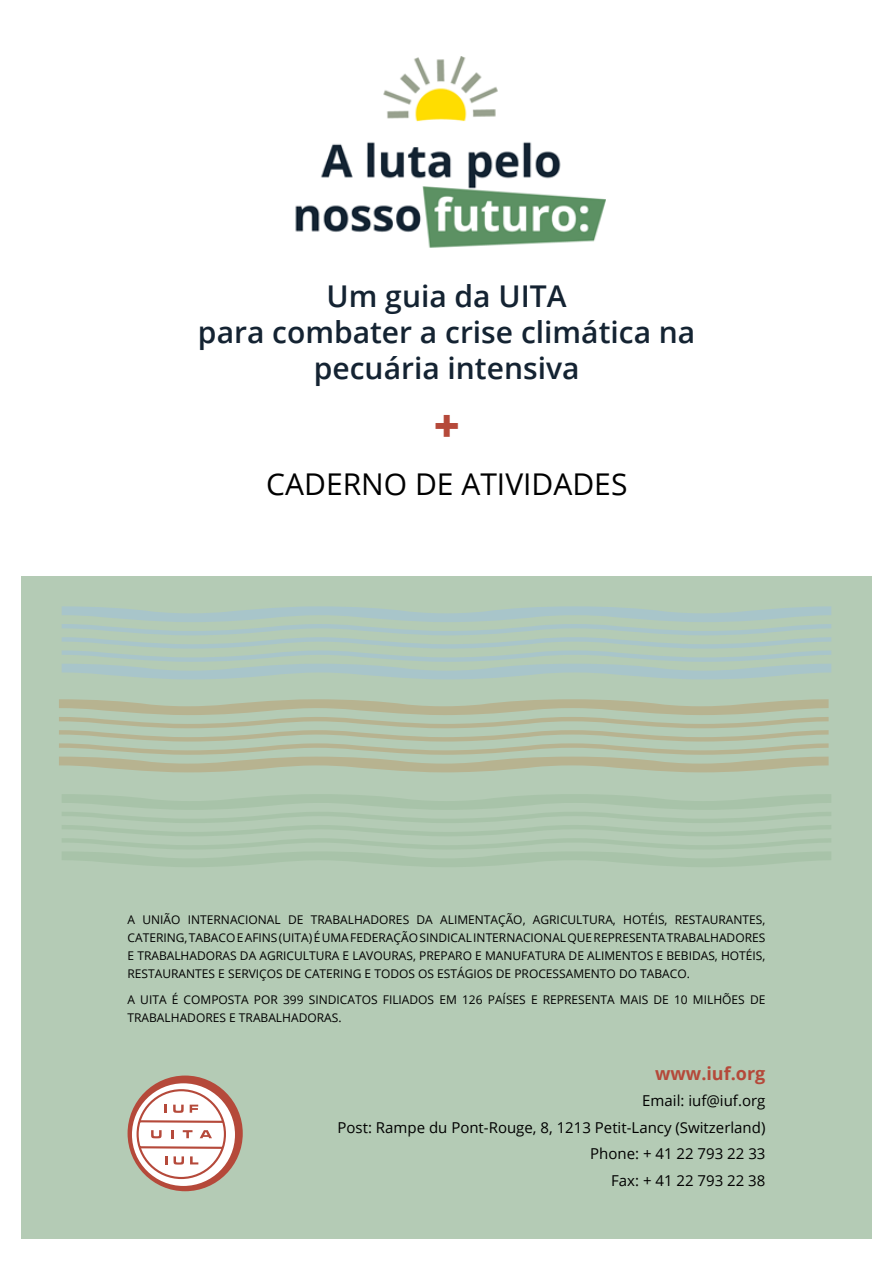
<style>
.page{position:relative;width:893px;height:1263px;background:#fff}
.page>*{position:absolute;margin:0;border:0;box-sizing:border-box;transform-origin:0 0}
.t1{font:800 45px "Open Sans";color:#b5493a}
.t2{font:600 30px/36px "Open Sans";color:#142332;text-align:center}
.t3{font:30px "Open Sans";color:#000}
.t4{font:700 18px "Open Sans";color:#b5493a}
.t5{font:15px/26.5px "Open Sans";color:#000;text-align:right}
.t6{font:12px/18px "Open Sans";color:#000;text-align:justify}
</style>
<div class="page">
<div style="left:21px;top:576px;width:851px;height:663px;background:#b4cbb5"></div>
<svg style="left:62px;top:606px;width:769px;height:73px"></svg>
<div style="left:128px;top:1075px;width:115px;height:116px;background:#b5493a;border-radius:50%"></div>
<div style="left:132px;top:1083px;width:103px;height:103px;background:#fff;border-radius:50%"></div>
<svg style="left:135px;top:1088px;width:92px;height:92px"></svg>
<img style="left:295px;top:56px;width:310px;height:192px">
<svg style="left:59px;top:699px;width:770px;height:73px"></svg>
<svg style="left:62px;top:794px;width:769px;height:73px"></svg>
<h2 class="t2" style="left:198px;top:277px;width:499px">Um guia da UITA<br>para combater a crise climática na pecuária intensiva</h2>
<h1 class="t1" style="left:434px;top:391px;width:27px">+</h1>
<h2 class="t3" style="left:266px;top:463px;width:363px">CADERNO DE ATIVIDADES</h2>
<p class="t6" style="left:128px;top:910px;width:639px">A UNIÃO INTERNACIONAL DE TRABALHADORES DA ALIMENTAÇÃO, AGRICULTURA, HOTÉIS, RESTAURANTES, CATERING, TABACO E AFINS (UITA) É UMA FEDERAÇÃO SINDICAL INTERNACIONAL QUE REPRESENTA TRABALHADORES E TRABALHADORAS DA AGRICULTURA E LAVOURAS, PREPARO E MANUFATURA DE ALIMENTOS E BEBIDAS, HOTÉIS, RESTAURANTES E SERVIÇOS DE CATERING E TODOS OS ESTÁGIOS DE PROCESSAMENTO DO TABACO.</p>
<p class="t6" style="left:128px;top:991px;width:639px">A UITA É COMPOSTA POR 399 SINDICATOS FILIADOS EM 126 PAÍSES E REPRESENTA MAIS DE 10 MILHÕES DE<br>TRABALHADORES E TRABALHADORAS.</p>
<h3 class="t4" style="left:655px;top:1061px;width:112px">www.iuf.org</h3>
<p class="t5" style="left:338px;top:1087px;width:429px">Email: iuf@iuf.org<br>Post: Rampe du Pont-Rouge, 8, 1213 Petit-Lancy (Switzerland)<br>Phone: + 41 22 793 22 33<br>Fax: + 41 22 793 22 38</p>
</div>
